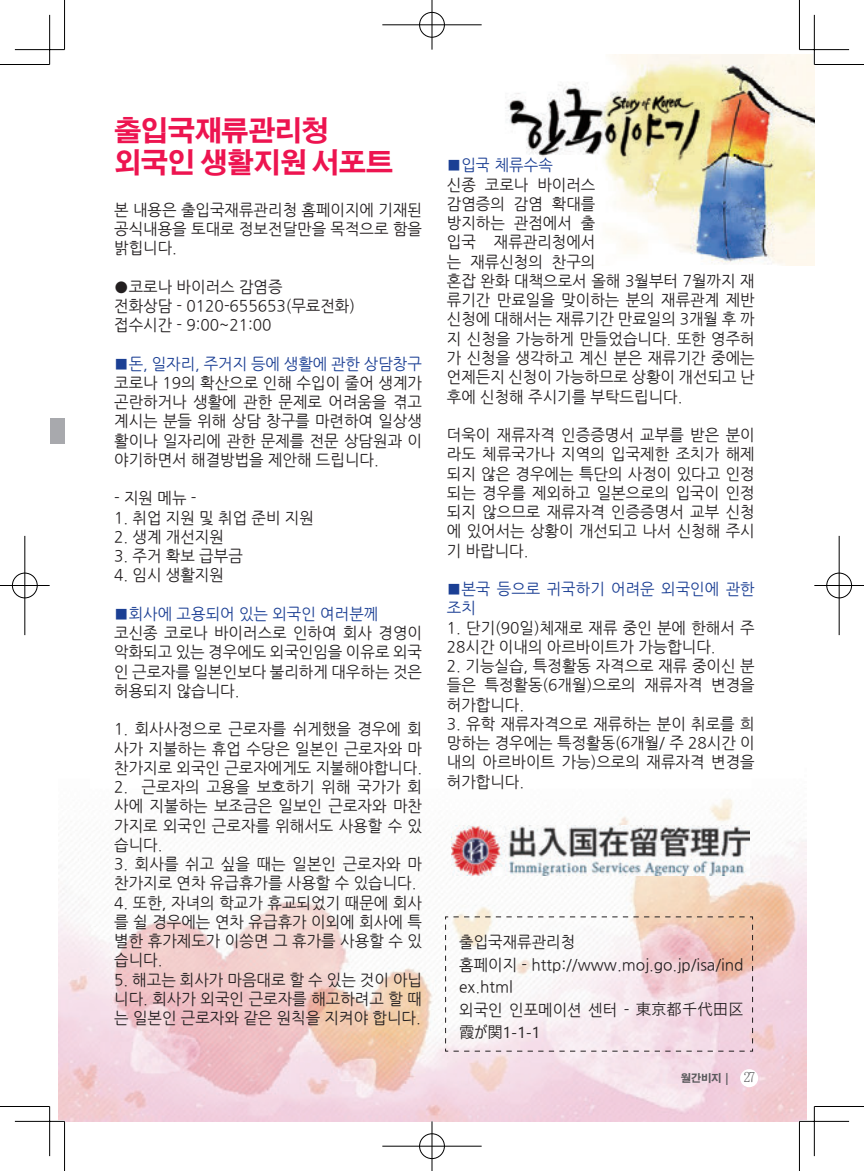
<style>
.page{position:relative;width:864px;height:1171px;background:#fff}
.page>*{position:absolute;margin:0;border:0;box-sizing:border-box;transform-origin:0 0}
.t1{font:700 28px/31.5px "Adobe Gothic Std";letter-spacing:-.025em;color:#ed1450}
.t2{font:15.75px/19.2px "Nanum Gothic";color:#231f20;text-align:justify}
.t3{font:15.75px/19.2px "Nanum Gothic";color:#1b3f94}
.t4{font:15.75px "Yu Gothic UI";color:#231f20}
.t5{font:700 10.5px "Adobe Gothic Std";color:#57585a}
.s1{font-family:"Yu Gothic UI"}
.s2{font-family:"Chosunilbo NM";font-weight:400;font-size:14px}
</style>
<div class="page">
<img style="left:58px;top:799px;width:748px;height:322px">
<div style="left:50px;top:418px;width:14px;height:25px;background:#a8a9ad"></div>
<svg style="left:444px;top:916px;width:309px;height:136px"></svg>
<img style="left:607px;top:55px;width:207px;height:211px">
<img style="left:505px;top:82px;width:233px;height:86px">
<img style="left:451px;top:825px;width:298px;height:50px">
<div style="left:739px;top:1069px;width:19px;height:18px;background:#fff;border-radius:50%"></div>
<hr style="left:15px;top:1120px;width:49px;height:2px;background:#fff">
<hr style="left:799px;top:1120px;width:49px;height:2px;background:#fff">
<hr style="left:812px;top:15px;width:3px;height:49px;background:#fff">
<hr style="left:0;top:64px;width:50px;height:1px;background:#000">
<hr style="left:814px;top:64px;width:49px;height:1px;background:#000">
<hr style="left:0;top:1106px;width:50px;height:1px;background:#000">
<hr style="left:814px;top:1106px;width:49px;height:1px;background:#000">
<hr style="left:64px;top:0;width:1px;height:50px;background:#000">
<hr style="left:64px;top:1121px;width:1px;height:50px;background:#000">
<hr style="left:798px;top:0;width:1px;height:50px;background:#000">
<hr style="left:798px;top:1121px;width:1px;height:50px;background:#000">
<hr style="left:15px;top:49px;width:49px;height:1px;background:#000">
<hr style="left:799px;top:49px;width:49px;height:1px;background:#000">
<hr style="left:15px;top:1121px;width:49px;height:1px;background:#000">
<hr style="left:799px;top:1121px;width:49px;height:1px;background:#000">
<hr style="left:49px;top:15px;width:1px;height:49px;background:#000">
<hr style="left:49px;top:1106px;width:1px;height:50px;background:#000">
<hr style="left:813px;top:15px;width:1px;height:49px;background:#000">
<hr style="left:813px;top:1106px;width:1px;height:50px;background:#000">
<div style="left:418px;top:11px;width:27px;height:27px;border:2px solid #fff;border-radius:50%"></div>
<hr style="left:382px;top:24px;width:99px;height:2px;background:#fff">
<hr style="left:430px;top:0;width:3px;height:50px;background:#fff">
<div style="left:419px;top:12px;width:25px;height:25px;border:1px solid #000;border-radius:50%"></div>
<hr style="left:382px;top:25px;width:99px;height:1px;background:#000">
<hr style="left:431px;top:0;width:1px;height:50px;background:#000">
<div style="left:418px;top:1132px;width:27px;height:28px;border:2px solid #fff;border-radius:50%"></div>
<hr style="left:382px;top:1145px;width:99px;height:2px;background:#fff">
<hr style="left:430px;top:1121px;width:3px;height:50px;background:#fff">
<div style="left:419px;top:1133px;width:25px;height:26px;border:1px solid #000;border-radius:50%"></div>
<hr style="left:382px;top:1146px;width:99px;height:1px;background:#000">
<hr style="left:431px;top:1121px;width:1px;height:50px;background:#000">
<div style="left:11px;top:572px;width:27px;height:27px;border:2px solid #fff;border-radius:50%"></div>
<hr style="left:0;top:584px;width:50px;height:3px;background:#fff">
<hr style="left:24px;top:536px;width:2px;height:99px;background:#fff">
<div style="left:12px;top:573px;width:25px;height:25px;border:1px solid #000;border-radius:50%"></div>
<hr style="left:0;top:585px;width:50px;height:1px;background:#000">
<hr style="left:25px;top:536px;width:1px;height:99px;background:#000">
<div style="left:825px;top:572px;width:27px;height:27px;border:2px solid #fff;border-radius:50%"></div>
<hr style="left:814px;top:584px;width:49px;height:3px;background:#fff">
<hr style="left:837px;top:536px;width:3px;height:99px;background:#fff">
<div style="left:826px;top:573px;width:25px;height:25px;border:1px solid #000;border-radius:50%"></div>
<hr style="left:814px;top:585px;width:49px;height:1px;background:#000">
<hr style="left:838px;top:536px;width:1px;height:99px;background:#000">
<h1 class="t1" style="left:114px;top:116px;width:280px">출입국재류관리청 외국인 생활지원 서포트</h1>
<p class="t2" style="left:114px;top:200px;width:309px">본 내용은 출입국재류관리청 홈페이지에 기재된 공식내용을 토대로 정보전달만을 목적으로 함을 밝힙니다.</p>
<p class="t2" style="left:114px;top:277px;width:242px;text-align:left">●코로나 바이러스 감염증<br>전화상담 - 0120-655653(무료전화) 접수시간 - 9:00~21:00</p>
<p class="t3" style="left:114px;top:354px;width:309px">■돈, 일자리, 주거지 등에 생활에 관한 상담창구</p>
<p class="t2" style="left:114px;top:373px;width:309px">코로나 19의 확산으로 인해 수입이 줄어 생계가 곤란하거나 생활에 관한 문제로 어려움을 겪고 계시는 분들 위해 상담 창구를 마련하여 일상생 활이나 일자리에 관한 문제를 전문 상담원과 이 야기하면서 해결방법을 제안해 드립니다.</p>
<p class="t2" style="left:114px;top:489px;width:84px">- 지원 메뉴 -</p>
<p class="t2" style="left:114px;top:508px;width:201px">1. 취업 지원 및 취업 준비 지원</p>
<p class="t2" style="left:114px;top:527px;width:111px">2. 생계 개선지원</p>
<p class="t2" style="left:114px;top:547px;width:130px">3. 주거 확보 급부금</p>
<p class="t2" style="left:114px;top:566px;width:111px">4. 임시 생활지원</p>
<p class="t3" style="left:114px;top:604px;width:265px">■회사에 고용되어 있는 외국인 여러분께</p>
<p class="t2" style="left:114px;top:624px;width:309px">코신종 코로나 바이러스로 인하여 회사 경영이 악화되고 있는 경우에도 외국인임을 이유로 외국 인 근로자를 일본인보다 불리하게 대우하는 것은 허용되지 않습니다.</p>
<p class="t2" style="left:114px;top:720px;width:309px">1. 회사사정으로 근로자를 쉬게했을 경우에 회 사가 지불하는 휴업 수당은 일본인 근로자와 마 찬가지로 외국인 근로자에게도 지불해야합니다.</p>
<p class="t2" style="left:114px;top:778px;width:309px">2. 근로자의 고용을 보호하기 위해 국가가 회 사에 지불하는 보조금은 일보인 근로자와 마찬 가지로 외국인 근로자를 위해서도 사용할 수 있 습니다.</p>
<p class="t2" style="left:114px;top:855px;width:309px">3. 회사를 쉬고 싶을 때는 일본인 근로자와 마 찬가지로 연차 유급휴가를 사용할 수 있습니다.</p>
<p class="t2" style="left:114px;top:893px;width:309px">4. 또한, 자녀의 학교가 휴교되었기 때문에 회사 를 쉴 경우에는 연차 유급휴가 이외에 회사에 특 별한 휴가제도가 이씅면 그 휴가를 사용할 수 있 습니다.</p>
<p class="t2" style="left:114px;top:970px;width:309px">5. 해고는 회사가 마음대로 할 수 있는 것이 아닙 니다. 회사가 외국인 근로자를 해고하려고 할 때 는 일본인 근로자와 같은 원칙을 지켜야 합니다.</p>
<p class="t3" style="left:446px;top:156px;width:107px">■입국 체류수속</p>
<p class="t2" style="left:446px;top:175px;width:309px;text-align:left">신종 코로나 바이러스<br>감염증의 감염 확대를<br>방지하는 관점에서 출<br>입국 재류관리청에서<br>는 재류신청의 찬구의<br>혼잡 완화 대책으로서 올해 3월부터 7월까지 재 류기간 만료일을 맞이하는 분의 재류관계 제반 신청에 대해서는 재류기간 만료일의 3개월 후 까 지 신청을 가능하게 만들었습니다. 또한 영주허 가 신청을 생각하고 계신 분은 재류기간 중에는 언제든지 신청이 가능하므로 상황이 개선되고 난 후에 신청해 주시기를 부탁드립니다.</p>
<p class="t2" style="left:446px;top:426px;width:309px">더욱이 재류자격 인증증명서 교부를 받은 분이 라도 체류국가나 지역의 입국제한 조치가 해제 되지 않은 경우에는 특단의 사정이 있다고 인정 되는 경우를 제외하고 일본으로의 입국이 인정 되지 않으므로 재류자격 인증증명서 교부 신청 에 있어서는 상황이 개선되고 나서 신청해 주시 기 바랍니다.</p>
<p class="t3" style="left:446px;top:580px;width:309px">■본국 등으로 귀국하기 어려운 외국인에 관한 조치</p>
<p class="t2" style="left:446px;top:618px;width:309px">1. 단기(90일)체재로 재류 중인 분에 한해서 주<br>28시간 이내의 아르바이트가 가능합니다.</p>
<p class="t2" style="left:446px;top:656px;width:309px">2. 기능실습, 특정활동 자격으로 재류 중이신 분 들은 특정활동(6개월)으로의 재류자격 변경을 허가합니다.</p>
<p class="t2" style="left:446px;top:714px;width:309px">3. 유학 재류자격으로 재류하는 분이 취로를 희 망하는 경우에는 특정활동(6개월/ 주 28시간 이 내의 아르바이트 가능)으로의 재류자격 변경을 허가합니다.</p>
<p class="t2" style="left:459px;top:931px;width:286px;line-height:22.8px;text-align:left">출입국재류관리청<br>홈페이지 - http://www.moj.go.jp/isa/ind ex.html<br>외국인 인포메이션 센터 - <span class="s1">東京都千代田区</span></p>
<p class="t4" style="left:459px;top:1017px;width:83px">霞が関1-1-1</p>
<p class="t5" style="left:680px;top:1072px;width:76px">월간비지 | <span class="s2">27</span></p>
</div>
